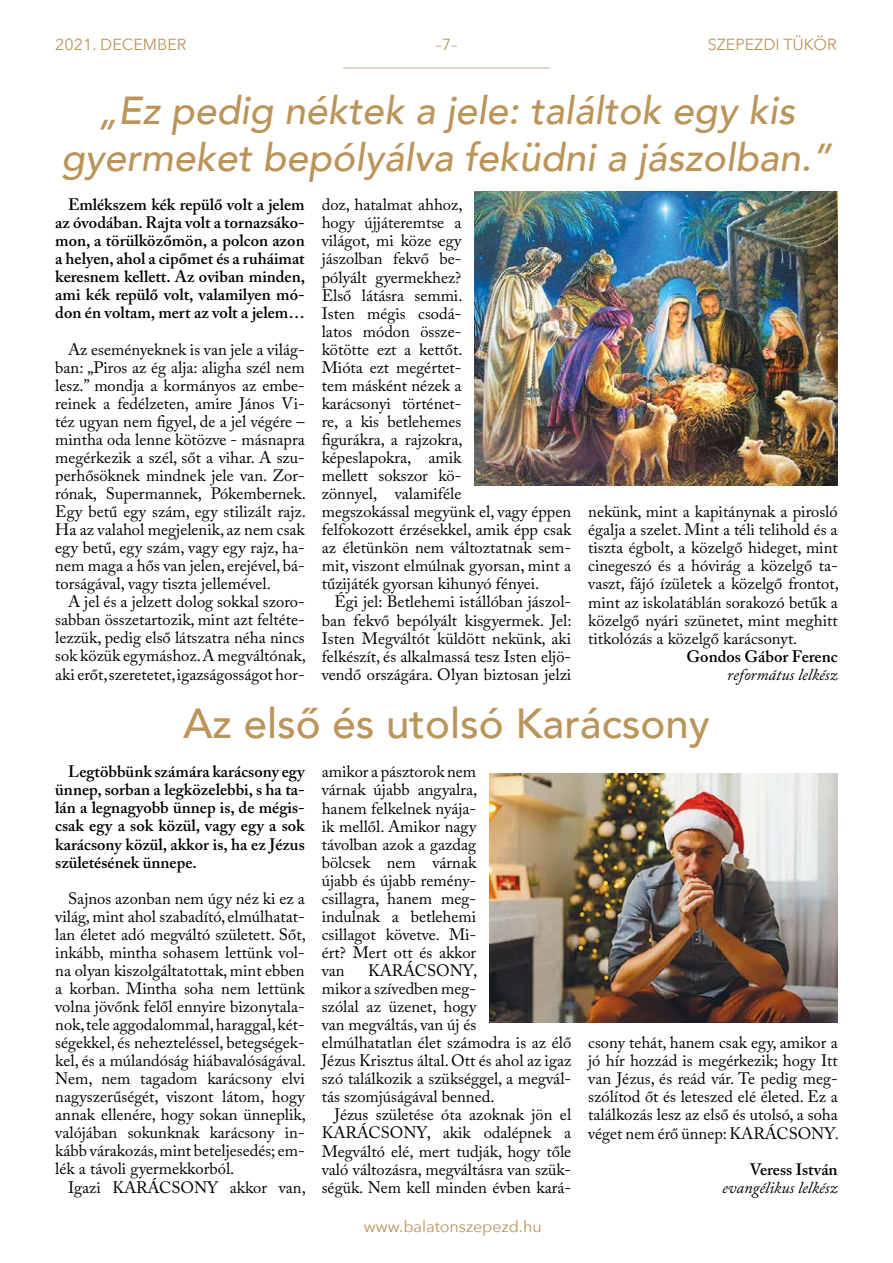
<style>
.page{position:relative;width:893px;height:1263px;background:#fff}
.page>*{position:absolute;margin:0;border:0;box-sizing:border-box;transform-origin:0 0}
.t1{font:500 42px "Avenir";color:#bb945a}
.t2{font:italic 500 39px/46.8px "Avenir";color:#bb945a;text-align:center}
.t3{font:16.5px/18px "Adobe Caslon Pro";color:#000;text-align:justify}
.t4{font:600 16.5px/18px "Adobe Caslon Pro";color:#000;text-align:justify}
.t5{font:italic 16.5px "Adobe Caslon Pro";color:#000}
.t6{font:16.05px "Avenir Next";color:#bb945a}
</style>
<div class="page">
<hr style="left:343px;top:68px;width:207px;height:1px;background:#cfb188">
<img style="left:474px;top:191px;width:364px;height:295px">
<img style="left:489px;top:773px;width:349px;height:250px">
<p class="t6" style="left:55px;top:31px;width:133px">2021. DECEMBER</p>
<p class="t6" style="left:435px;top:31px;width:24px">–7–</p>
<p class="t6" style="left:708px;top:31px;width:131px">SZEPEZDI TÜKÖR</p>
<h2 class="t2" style="left:61px;top:88px;width:772px">„Ez pedig néktek a jele: találtok egy kis gyermeket bepólyálva feküdni a jászolban.”</h2>
<p class="t4" style="left:55px;top:195px;width:251px;text-indent:13px">Emlékszem kék repülő volt a jelem az óvodában. Rajta volt a tornazsáko&shy;mon, a törülközőmön, a polcon azon a helyen, ahol a cipőmet és a ruháimat keresnem kellett. Az oviban minden, ami kék repülő volt, valamilyen mó&shy;don én voltam, mert az volt a jelem…</p>
<p class="t3" style="left:55px;top:340px;width:252px;text-indent:13px">Az eseményeknek is van jele a világ&shy;ban: „Piros az ég alja: aligha szél nem lesz.” mondja a kormányos az embe&shy;reinek a fedélzeten, amire János Vi&shy;téz ugyan nem figyel, de a jel végére – mintha oda lenne kötözve - másnapra megérkezik a szél, sőt a vihar. A szu&shy;perhősöknek mindnek jele van. Zor&shy;rónak, Supermannek, Pókembernek.<br>Egy betű egy szám, egy stilizált rajz.<br>Ha az valahol megjelenik, az nem csak egy betű, egy szám, vagy egy rajz, ha&shy;nem maga a hős van jelen, erejével, bá&shy;torságával, vagy tiszta jellemével.</p>
<p class="t3" style="left:55px;top:593px;width:252px;text-indent:13px">A jel és a jelzett dolog sokkal szoro&shy;sabban összetartozik, mint azt feltéte&shy;lezzük, pedig első látszatra néha nincs sok közük egymáshoz. A megváltónak, aki erőt, szeretetet, igazságosságot hor-</p>
<p class="t3" style="left:322px;top:196px;width:251px;text-align:left">doz, hatalmat ahhoz,<br>hogy újjáteremtse a<br>világot, mi köze egy<br>jászolban fekvő be-<br>pólyált gyermekhez?<br>Első látásra semmi.<br>Isten mégis csodá-<br>latos módon össze-<br>kötötte ezt a kettőt.<br>Mióta ezt megértet-<br>tem másként nézek a<br>karácsonyi történet-<br>re, a kis betlehemes<br>figurákra, a rajzokra,<br>képeslapokra, amik<br>mellett sokszor kö-<br>zönnyel, valamiféle<br>megszokással megyünk el, vagy éppen felfokozott érzésekkel, amik épp csak az életünkön nem változtatnak sem&shy;mit, viszont elmúlnak gyorsan, mint a tűzijáték gyorsan kihunyó fényei.</p>
<p class="t3" style="left:322px;top:593px;width:251px;text-indent:13px">Égi jel: Betlehemi istállóban jászol&shy;ban fekvő bepólyált kisgyermek. Jel:<br>Isten Megváltót küldött nekünk, aki felkészít, és alkalmassá tesz Isten eljö&shy;vendő országára. Olyan biztosan jelzi</p>
<p class="t3" style="left:588px;top:503px;width:252px">nekünk, mint a kapitánynak a pirosló égalja a szelet. Mint a téli telihold és a tiszta égbolt, a közelgő hideget, mint cinegeszó és a hóvirág a közelgő ta&shy;vaszt, fájó ízületek a közelgő frontot, mint az iskolatáblán sorakozó betűk a közelgő nyári szünetet, mint meghitt titkolózás a közelgő karácsonyt.</p>
<p class="t4" style="left:686px;top:647px;width:153px">Gondos Gábor Ferenc</p>
<p class="t5" style="left:727px;top:664px;width:112px">református lelkész</p>
<h1 class="t1" style="left:183px;top:687px;width:528px">Az első és utolsó Karácsony</h1>
<p class="t4" style="left:55px;top:763px;width:251px;text-indent:13px">Legtöbbünk számára karácsony egy ünnep, sorban a legközelebbi, s ha ta&shy;lán a legnagyobb ünnep is, de mégis&shy;csak egy a sok közül, vagy egy a sok karácsony közül, akkor is, ha ez Jézus születésének ünnepe.</p>
<p class="t3" style="left:55px;top:889px;width:252px;text-indent:13px">Sajnos azonban nem úgy néz ki ez a világ, mint ahol szabadító, elmúlhatat&shy;lan életet adó megváltó született. Sőt, inkább, mintha sohasem lettünk vol&shy;na olyan kiszolgáltatottak, mint ebben a korban. Mintha soha nem lettünk volna jövőnk felől ennyire bizonytala&shy;nok, tele aggodalommal, haraggal, két&shy;ségekkel, és nehezteléssel, betegségek&shy;kel, és a múlandóság hiábavalóságával.<br>Nem, nem tagadom karácsony elvi nagyszerűségét, viszont látom, hogy annak ellenére, hogy sokan ünneplik, valójában sokunknak karácsony in&shy;kább várakozás, mint beteljesedés; em&shy;lék a távoli gyermekkorból.</p>
<p class="t3" style="left:68px;top:1178px;width:239px">Igazi KARÁCSONY akkor van,</p>
<p class="t3" style="left:322px;top:763px;width:157px">amikor a pásztorok nem várnak újabb angyalra, hanem felkelnek nyája&shy;ik mellől. Amikor nagy távolban azok a gazdag bölcsek nem várnak újabb és újabb remény&shy;csillagra, hanem meg&shy;indulnak a betlehemi csillagot követve. Mi&shy;ért? Mert ott és akkor van</p>
<p class="t3" style="left:322px;top:961px;width:251px;text-align:left;text-indent:46px">KARÁCSONY,<br>mikor a szívedben meg-<br>szólal az üzenet, hogy<br>van megváltás, van új és<br>elmúlhatatlan élet számodra is az élő<br>Jézus Krisztus által. Ott és ahol az igaz szó találkozik a szükséggel, a megvál&shy;tás szomjúságával benned.</p>
<p class="t3" style="left:322px;top:1106px;width:251px;text-indent:13px">Jézus születése óta azoknak jön el KARÁCSONY, akik odalépnek a Megváltó elé, mert tudják, hogy tőle való változásra, megváltásra van szük&shy;ségük. Nem kell minden évben kará-</p>
<p class="t3" style="left:588px;top:1033px;width:252px">csony tehát, hanem csak egy, amikor a jó hír hozzád is megérkezik; hogy Itt van Jézus, és reád vár. Te pedig meg&shy;szólítod őt és leteszed elé életed. Ez a találkozás lesz az első és utolsó, a soha véget nem érő ünnep: KARÁCSONY.</p>
<p class="t4" style="left:750px;top:1160px;width:89px">Veress István</p>
<p class="t5" style="left:722px;top:1177px;width:117px">evangélikus lelkész</p>
<p class="t6" style="left:364px;top:1213px;width:179px">www.balatonszepezd.hu</p>
</div>
